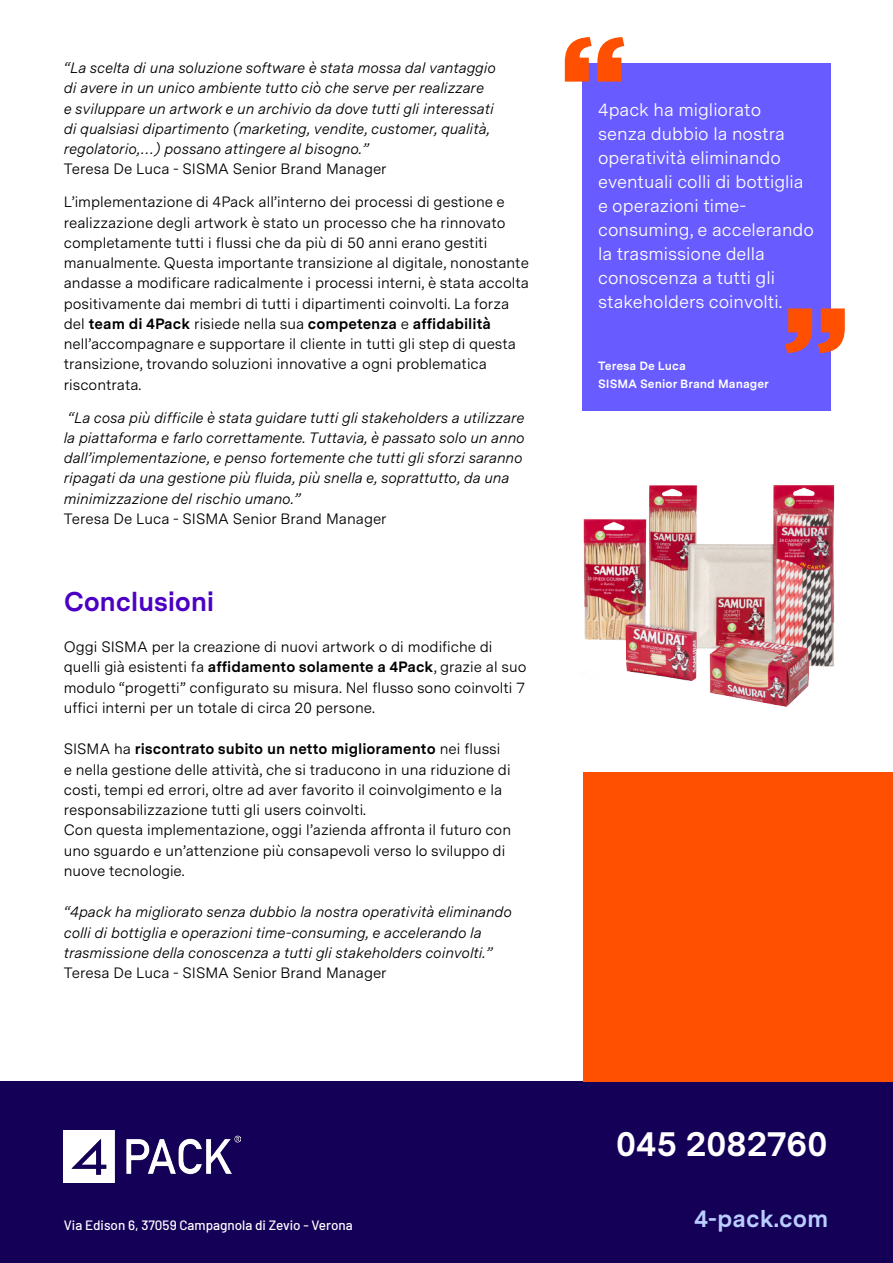
<style>
.page{position:relative;width:893px;height:1263px;background:#fff}
.page>*{position:absolute;margin:0;border:0;box-sizing:border-box;transform-origin:0 0}
.t1{font:900 123px "Gotham";color:#fe5000}
.t2{font:700 34.5px "Messina Sans";color:#fff}
.Heading{font:700 27px "Messina Sans";letter-spacing:-.015em;color:#4b00c3}
.t3{font:700 24px "Messina Sans";color:#b9cdff}
.Body_Text{font:18px/24px "Messina Sans";color:#fff}
.Body_Text-2{font:italic 15px/20.2px "Messina Sans";color:#000}
.Heading-2{font:15px/20.2px "Messina Sans";color:#000}
.Body_Text-3{font:15px/20.2px "Messina Sans";color:#000}
.t4{font:500 13.5px "Barlow";color:#fff}
.t5{font:700 12px/18px "Messina Sans";color:#fff}
.s1{font-style:normal}
.s2{font-weight:700}
</style>
<div class="page">
<div style="left:0;top:1081px;width:893px;height:182px;background:#150058"></div>
<img style="left:64px;top:1130px;width:176px;height:52px">
<div style="left:583px;top:772px;width:310px;height:309px;background:#fe5000"></div>
<div style="left:583px;top:64px;width:248px;height:347px;background:#685bff"></div>
<img style="left:583px;top:485px;width:252px;height:222px">
<p class="Body_Text-2" style="left:64px;top:57px;width:434px">“La scelta di una soluzione software è stata mossa dal vantaggio di avere in un unico ambiente tutto ciò che serve per realizzare<br>e sviluppare un artwork e un archivio da dove tutti gli interessati di qualsiasi dipartimento (marketing, vendite, customer, qualità, regolatorio,…) possano attingere al bisogno.”<br><span class="s1">Teresa De Luca - SISMA Senior Brand Manager</span></p>
<p class="Body_Text-3" style="left:64px;top:191px;width:467px">L’implementazione di 4Pack all’interno dei processi di gestione e realizzazione degli artwork è stato un processo che ha rinnovato completamente tutti i flussi che da più di 50 anni erano gestiti manualmente. Questa importante transizione al digitale, nonostante andasse a modificare radicalmente i processi interni, è stata accolta positivamente dai membri di tutti i dipartimenti coinvolti. La forza del <span class="s2">team di 4Pack</span> risiede nella sua <span class="s2">competenza</span> e <span class="s2">affidabilità </span>nell’accompagnare e supportare il cliente in tutti gli step di questa transizione, trovando soluzioni innovative a ogni problematica riscontrata.</p>
<p class="Body_Text-2" style="left:64px;top:407px;width:462px">“La cosa più difficile è stata guidare tutti gli stakeholders a utilizzare la piattaforma e farlo correttamente. Tuttavia, è passato solo un anno dall’implementazione, e penso fortemente che tutti gli sforzi saranno ripagati da una gestione più fluida, più snella e, soprattutto, da una minimizzazione del rischio umano.”<br><span class="s1">Teresa De Luca - SISMA Senior Brand Manager</span></p>
<p class="Heading" style="left:64px;top:581px;width:152px">Conclusioni</p>
<p class="Heading-2" style="left:64px;top:636px;width:464px">Oggi SISMA per la creazione di nuovi artwork o di modifiche di quelli già esistenti fa <span class="s2">affidamento solamente a 4Pack</span>, grazie al suo modulo “progetti” configurato su misura. Nel flusso sono coinvolti 7 uffici interni per un totale di circa 20 persone.</p>
<p class="Heading-2" style="left:64px;top:738px;width:449px">SISMA ha <span class="s2">riscontrato subito un netto miglioramento</span> nei flussi e nella gestione delle attività, che si traducono in una riduzione di costi, tempi ed errori, oltre ad aver favorito il coinvolgimento e la responsabilizzazione tutti gli users coinvolti.<br>Con questa implementazione, oggi l’azienda affronta il futuro con uno sguardo e un’attenzione più consapevoli verso lo sviluppo di nuove tecnologie.</p>
<p class="Body_Text-2" style="left:64px;top:901px;width:450px">“4pack ha migliorato senza dubbio la nostra operatività eliminando colli di bottiglia e operazioni time-consuming, e accelerando la trasmissione della conoscenza a tutti gli stakeholders coinvolti.” <span class="s1">Teresa De Luca - SISMA Senior Brand Manager</span></p>
<p class="t1" style="left:560px;top:9px;width:69px">“</p>
<p class="Body_Text" style="left:598px;top:97px;width:217px">4pack ha migliorato senza dubbio la nostra operatività eliminando eventuali colli di bottiglia e operazioni time&shy;consuming, e accelerando la trasmissione della conoscenza a tutti gli stakeholders coinvolti.</p>
<p class="t1" style="left:782px;top:280px;width:69px">”</p>
<p class="t5" style="left:598px;top:356px;width:172px">Teresa De Luca<br>SISMA Senior Brand Manager</p>
<p class="t4" style="left:64px;top:1215px;width:291px">Via Edison 6, 37059 Campagnola di Zevio - Verona</p>
<p class="t2" style="left:616px;top:1118px;width:213px">045 2082760</p>
<p class="t3" style="left:694px;top:1201px;width:136px">4-pack.com</p>
</div>
